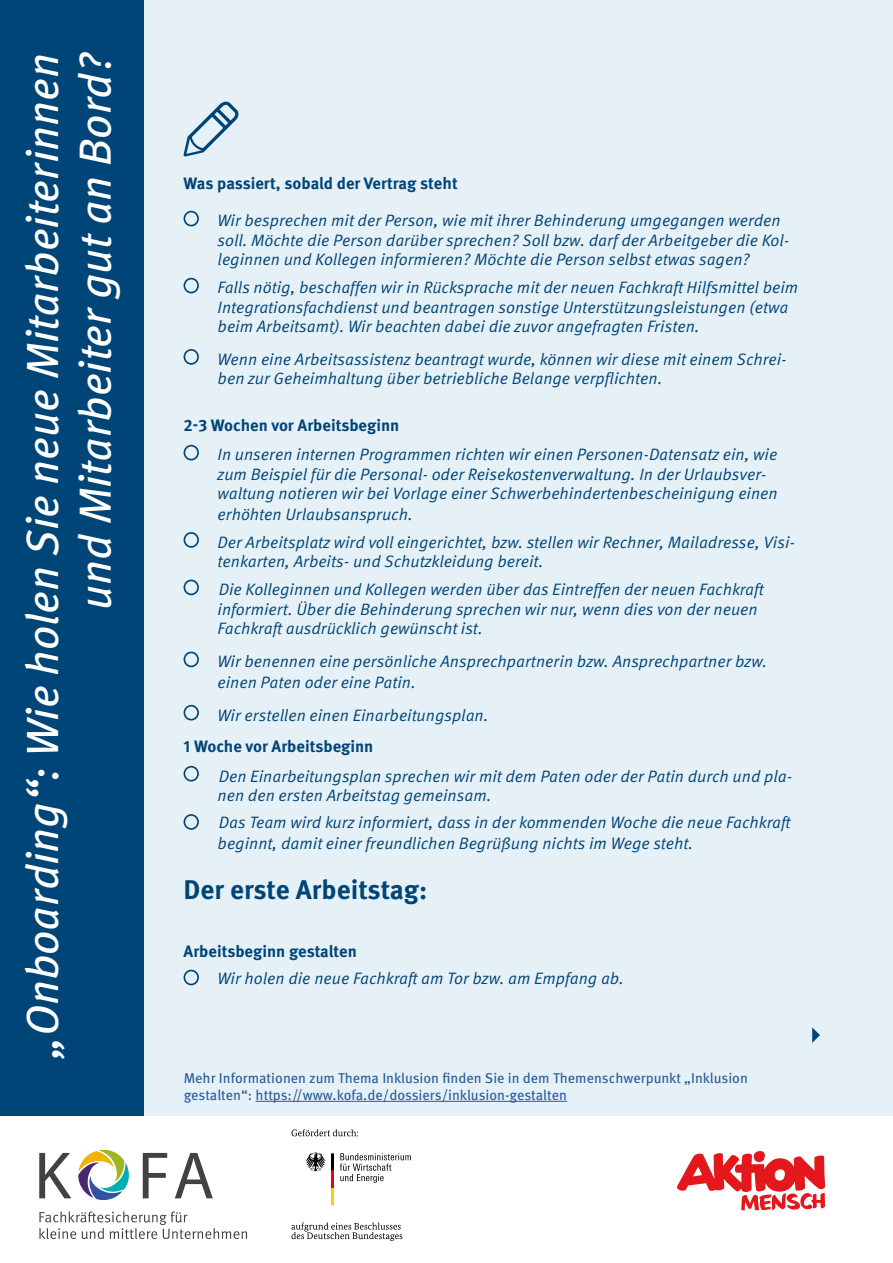
<style>
.page{position:relative;width:893px;height:1263px;background:#fff}
.page>*{position:absolute;margin:0;border:0;box-sizing:border-box;transform-origin:0 0}
.t1{font:italic 45px/52.5px "Meta OT";color:#fff;text-align:right}
.t2{font:700 27px "Meta OT";color:#004577}
.t3{font:16.5px/19.5px "Meta OT Norm Ita";color:#004577}
.t4{font:700 16.5px "Meta OT";color:#004577}
.t5{font:14.25px/16.5px "Meta OT";color:#275b9b}
</style>
<div class="page">
<div style="left:0;top:0;width:893px;height:1116px;background:#e6f0f7"></div>
<div style="left:0;top:0;width:143px;height:1116px;background:#004577"></div>
<svg style="left:183px;top:102px;width:56px;height:54px"></svg>
<div style="left:184px;top:211px;width:15px;height:15px;border:2px solid #004577;border-radius:50%"></div>
<div style="left:184px;top:278px;width:15px;height:15px;border:2px solid #004577;border-radius:50%"></div>
<div style="left:184px;top:349px;width:15px;height:16px;border:2px solid #004577;border-radius:50%"></div>
<div style="left:184px;top:445px;width:15px;height:15px;border:2px solid #004577;border-radius:50%"></div>
<div style="left:184px;top:532px;width:15px;height:16px;border:2px solid #004577;border-radius:50%"></div>
<div style="left:184px;top:580px;width:15px;height:15px;border:2px solid #004577;border-radius:50%"></div>
<div style="left:184px;top:652px;width:15px;height:15px;border:2px solid #004577;border-radius:50%"></div>
<div style="left:184px;top:705px;width:15px;height:15px;border:2px solid #004577;border-radius:50%"></div>
<div style="left:184px;top:766px;width:15px;height:15px;border:2px solid #004577;border-radius:50%"></div>
<div style="left:184px;top:814px;width:15px;height:16px;border:2px solid #004577;border-radius:50%"></div>
<div style="left:184px;top:970px;width:15px;height:15px;border:2px solid #004577;border-radius:50%"></div>
<svg style="left:812px;top:1027px;width:8px;height:16px"></svg>
<svg style="left:78px;top:1149px;width:51px;height:51px"></svg>
<svg style="left:39px;top:1153px;width:32px;height:45px"></svg>
<svg style="left:143px;top:1153px;width:24px;height:45px"></svg>
<svg style="left:175px;top:1153px;width:38px;height:45px"></svg>
<svg style="left:39px;top:1211px;width:208px;height:28px"></svg>
<svg style="left:305px;top:1152px;width:29px;height:53px"></svg>
<svg style="left:340px;top:1153px;width:71px;height:30px"></svg>
<svg style="left:292px;top:1129px;width:66px;height:7px"></svg>
<svg style="left:291px;top:1222px;width:111px;height:19px"></svg>
<svg style="left:677px;top:1151px;width:148px;height:59px"></svg>
<hr style="left:256px;top:1101px;width:311px;height:1px;background:#275b9b">
<h1 class="t1" style="left:18px;top:1057px;width:1007px;rotate:-90deg">„Onboarding“: Wie holen Sie neue Mitarbeiterinnen und Mitarbeiter gut an Bord?</h1>
<p class="t4" style="left:184px;top:173px;width:276px">Was passiert, sobald der Vertrag steht</p>
<p class="t3" style="left:218px;top:211px;width:573px">Wir besprechen mit der Person, wie mit ihrer Behinderung umgegangen werden soll. Möchte die Person darüber sprechen? Soll bzw. darf der Arbeitgeber die Kol&shy;leginnen und Kollegen informieren? Möchte die Person selbst etwas sagen?</p>
<p class="t3" style="left:218px;top:278px;width:582px">Falls nötig, beschaffen wir in Rücksprache mit der neuen Fachkraft Hilfsmittel beim<br>Integrationsfachdienst und beantragen sonstige Unterstützungsleistungen (etwa beim Arbeitsamt). Wir beachten dabei die zuvor angefragten Fristen.</p>
<p class="t3" style="left:218px;top:350px;width:571px">Wenn eine Arbeitsassistenz beantragt wurde, können wir diese mit einem Schrei&shy;ben zur Geheimhaltung über betriebliche Belange verpflichten.</p>
<p class="t4" style="left:184px;top:415px;width:217px">2-3 Wochen vor Arbeitsbeginn</p>
<p class="t3" style="left:218px;top:445px;width:562px">In unseren internen Programmen richten wir einen Personen-Datensatz ein, wie zum Beispiel für die Personal- oder Reisekostenverwaltung. In der Urlaubsver&shy;waltung notieren wir bei Vorlage einer Schwerbehindertenbescheinigung einen erhöhten Urlaubsanspruch.</p>
<p class="t3" style="left:218px;top:533px;width:579px">Der Arbeitsplatz wird voll eingerichtet, bzw. stellen wir Rechner, Mailadresse, Visi&shy;tenkarten, Arbeits- und Schutzkleidung bereit.</p>
<p class="t3" style="left:218px;top:580px;width:548px">Die Kolleginnen und Kollegen werden über das Eintreffen der neuen Fachkraft informiert. Über die Behinderung sprechen wir nur, wenn dies von der neuen<br>Fachkraft ausdrücklich gewünscht ist.</p>
<p class="t3" style="left:218px;top:652px;width:551px;line-height:20.2px">Wir benennen eine persönliche Ansprechpartnerin bzw. Ansprechpartner bzw. einen Paten oder eine Patin.</p>
<p class="t3" style="left:218px;top:705px;width:272px">Wir erstellen einen Einarbeitungsplan.</p>
<p class="t4" style="left:184px;top:736px;width:191px">1 Woche vor Arbeitsbeginn</p>
<p class="t3" style="left:218px;top:766px;width:576px">Den Einarbeitungsplan sprechen wir mit dem Paten oder der Patin durch und pla&shy;nen den ersten Arbeitstag gemeinsam.</p>
<p class="t3" style="left:218px;top:813px;width:575px;line-height:20.2px">Das Team wird kurz informiert, dass in der kommenden Woche die neue Fachkraft beginnt, damit einer freundlichen Begrüßung nichts im Wege steht.</p>
<h2 class="t2" style="left:184px;top:874px;width:245px">Der erste Arbeitstag:</h2>
<p class="t4" style="left:184px;top:941px;width:175px">Arbeitsbeginn gestalten</p>
<p class="t3" style="left:218px;top:969px;width:408px">Wir holen die neue Fachkraft am Tor bzw. am Empfang ab.</p>
<p class="t5" style="left:184px;top:1070px;width:566px">Mehr Informationen zum Thema Inklusion finden Sie in dem Themenschwerpunkt „Inklusion gestalten“: https://www.kofa.de/dossiers/inklusion-gestalten</p>
</div>
